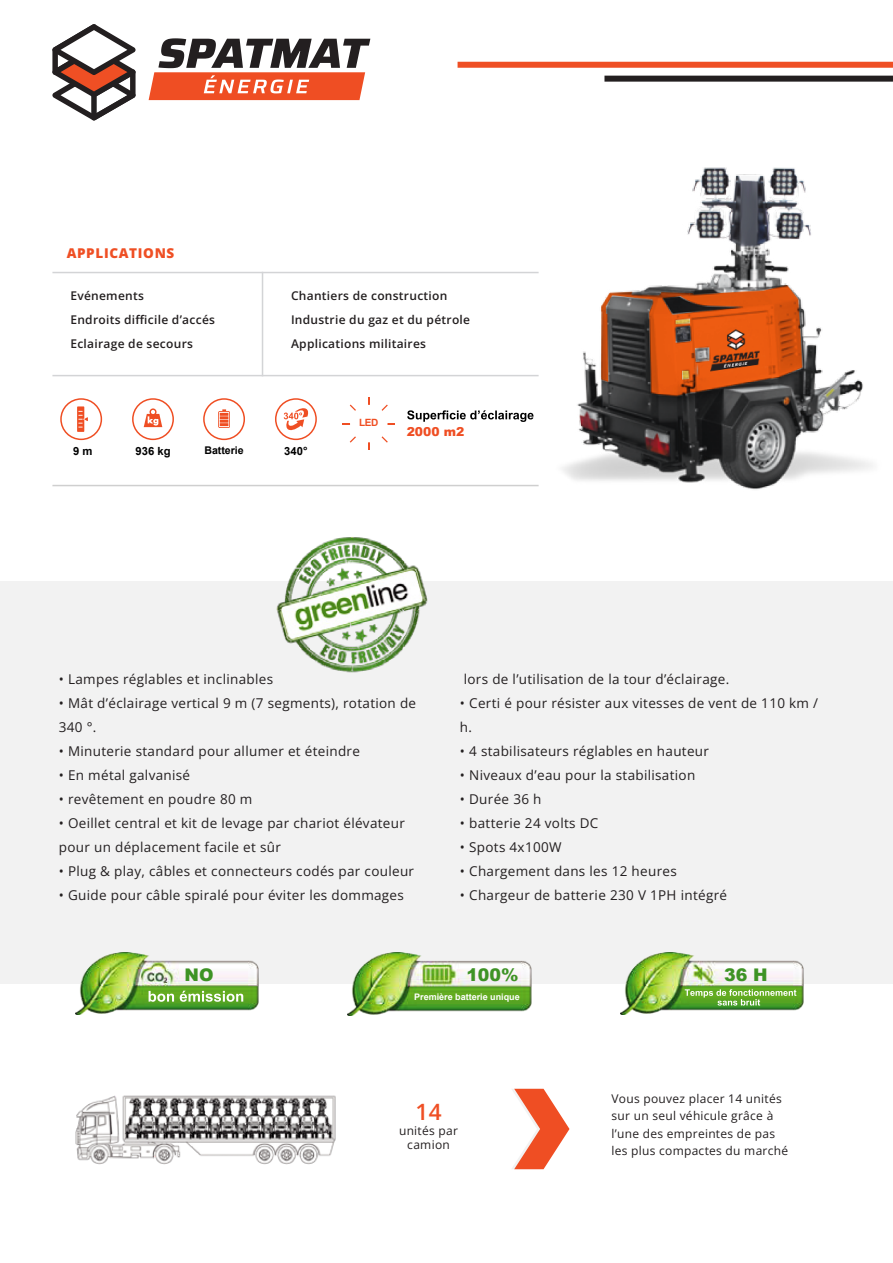
<style>
.page{position:relative;width:893px;height:1263px;background:#fff}
.page>*{position:absolute;margin:0;border:0;box-sizing:border-box;transform-origin:0 0}
.t1{font:600 22.5px "Open Sans";color:#ef4f24}
.t2{font:900 17.4px "Arial";color:#3e9325}
.t3{font:13.5px/24px "Open Sans";letter-spacing:.025em;color:#231f20}
.t4{font:800 13.5px "Open Sans";letter-spacing:.05em;color:#ef4f24}
.t5{font:900 12.3px "Arial";color:#ef4e23}
.t6{font:600 12px/24px "Open Sans";letter-spacing:.025em;color:#231f20}
.t7{font:12px/17.4px "Open Sans";letter-spacing:.025em;color:#231f20}
.t8{font:700 11.25px "Arial";color:#000}
.t9{font:700 10.65px "Arial";color:#000}
.t10{font:700 10.05px "Arial";color:#ef4e23}
.t11{font:700 9px "Arial";color:#fff}
</style>
<div class="page">
<img style="left:529px;top:167px;width:344px;height:323px">
<hr style="left:53px;top:485px;width:485px;height:1px;background:#cfcfcf">
<div style="left:0;top:581px;width:893px;height:402px;background:#f2f2f2"></div>
<img style="left:75px;top:1095px;width:261px;height:70px">
<svg style="left:512px;top:1089px;width:57px;height:80px"></svg>
<img style="left:276px;top:537px;width:152px;height:136px">
<svg style="left:203px;top:398px;width:42px;height:42px"></svg>
<svg style="left:132px;top:398px;width:42px;height:42px"></svg>
<svg style="left:60px;top:398px;width:42px;height:42px"></svg>
<svg style="left:275px;top:398px;width:42px;height:42px"></svg>
<svg style="left:350px;top:405px;width:6px;height:6px"></svg>
<svg style="left:381px;top:436px;width:7px;height:7px"></svg>
<svg style="left:350px;top:436px;width:6px;height:7px"></svg>
<svg style="left:381px;top:405px;width:7px;height:6px"></svg>
<div style="left:350px;top:405px;width:37px;height:37px;background:#fff;border-radius:50%"></div>
<svg style="left:407px;top:410px;width:127px;height:12px"></svg>
<img style="left:75px;top:952px;width:198px;height:63px">
<svg style="left:149px;top:991px;width:94px;height:11px"></svg>
<img style="left:348px;top:952px;width:197px;height:63px">
<img style="left:620px;top:952px;width:198px;height:63px">
<svg style="left:685px;top:989px;width:111px;height:16px"></svg>
<div style="left:458px;top:62px;width:435px;height:6px;background:#ef4f24"></div>
<div style="left:607px;top:76px;width:283px;height:6px;background:#231f20"></div>
<svg style="left:52px;top:24px;width:84px;height:96px"></svg>
<svg style="left:149px;top:38px;width:221px;height:62px"></svg>
<hr style="left:53px;top:272px;width:485px;height:1px;background:#d3d4d6">
<hr style="left:53px;top:375px;width:485px;height:1px;background:#d3d4d6">
<hr style="left:262px;top:273px;width:1px;height:103px;background:#d3d4d6">
<p class="t4" style="left:67px;top:243px;width:109px">APPLICATIONS</p>
<p class="t6" style="left:70px;top:284px;width:146px">Evénements<br>Endroits difficile d’accés<br>Eclairage de secours</p>
<p class="t6" style="left:291px;top:284px;width:181px">Chantiers de construction<br>Industrie du gaz et du pétrole<br>Applications militaires</p>
<p class="t10" style="left:359px;top:415px;width:21px">LED</p>
<p class="t5" style="left:407px;top:422px;width:59px">2000 m2</p>
<p class="t8" style="left:73px;top:443px;width:21px">9 m</p>
<p class="t8" style="left:135px;top:443px;width:37px">936 kg</p>
<p class="t9" style="left:204px;top:443px;width:41px">Batterie</p>
<p class="t8" style="left:284px;top:443px;width:25px">340°</p>
<p class="t3" style="left:59px;top:667px;width:216px">• Lampes réglables et inclinables</p>
<p class="t3" style="left:59px;top:691px;width:359px">• Mât d’éclairage vertical 9 m (7 segments), rotation de<br>340 °.</p>
<p class="t3" style="left:59px;top:739px;width:303px">• Minuterie standard pour allumer et éteindre</p>
<p class="t3" style="left:59px;top:763px;width:133px">• En métal galvanisé</p>
<p class="t3" style="left:59px;top:787px;width:195px">• revêtement en poudre 80 m</p>
<p class="t3" style="left:59px;top:811px;width:348px">• Oeillet central et kit de levage par chariot élévateur pour un déplacement facile et sûr</p>
<p class="t3" style="left:59px;top:859px;width:357px">• Plug &amp; play, câbles et connecteurs codés par couleur</p>
<p class="t3" style="left:59px;top:883px;width:347px">• Guide pour câble spiralé pour éviter les dommages</p>
<p class="t3" style="left:464px;top:667px;width:267px">lors de l’utilisation de la tour d’éclairage.</p>
<p class="t3" style="left:460px;top:691px;width:360px">• Certi é pour résister aux vitesses de vent de 110 km / h.</p>
<p class="t3" style="left:460px;top:739px;width:251px">• 4 stabilisateurs réglables en hauteur</p>
<p class="t3" style="left:460px;top:763px;width:237px">• Niveaux d’eau pour la stabilisation</p>
<p class="t3" style="left:460px;top:787px;width:83px">• Durée 36 h</p>
<p class="t3" style="left:460px;top:811px;width:140px">• batterie 24 volts DC</p>
<p class="t3" style="left:460px;top:835px;width:103px">• Spots 4x100W</p>
<p class="t3" style="left:460px;top:859px;width:218px">• Chargement dans les 12 heures</p>
<p class="t3" style="left:460px;top:883px;width:269px">• Chargeur de batterie 230 V 1PH intégré</p>
<p class="t2" style="left:185px;top:962px;width:31px">NO</p>
<p class="t2" style="left:466px;top:962px;width:54px">100%</p>
<p class="t11" style="left:414px;top:991px;width:107px">Première batterie unique</p>
<h1 class="t1" style="left:415px;top:1096px;width:28px">14</h1>
<p class="t7" style="left:399px;top:1123px;width:61px;line-height:14.4px;text-align:center">unités par camion</p>
<p class="t2" style="left:724px;top:962px;width:45px">36 H</p>
<p class="t7" style="left:611px;top:1089px;width:178px">Vous pouvez placer 14 unités sur un seul véhicule grâce à l’une des empreintes de pas les plus compactes du marché</p>
</div>
